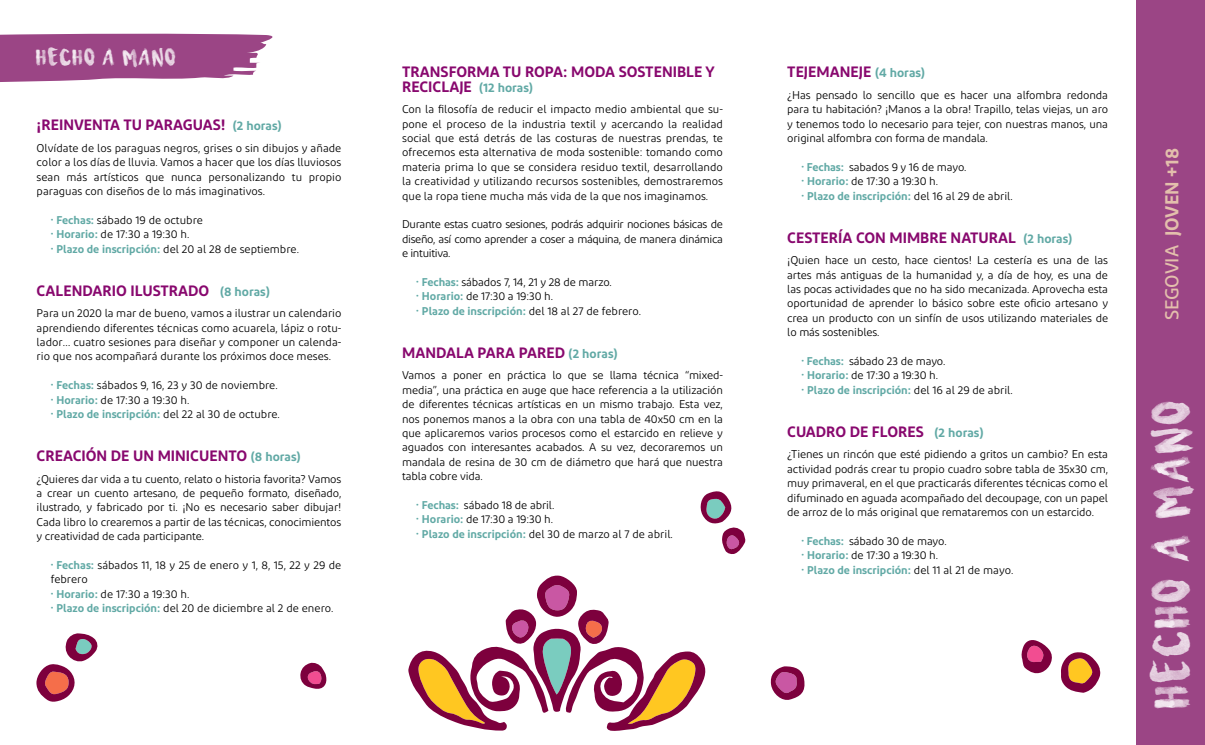
<style>
.page{position:relative;width:1205px;height:745px;background:#fff}
.page>*{position:absolute;margin:0;border:0;box-sizing:border-box;transform-origin:0 0}
.t1{font:41.25px "Surfing Capital";color:#fff}
.t2{font:600 18.75px "Diodrum";color:#e3bfac}
.t3{font:18.75px "Surfing Capital";letter-spacing:.1em;color:#fff}
.t4{font:600 15px/14.4px "Diodrum";color:#88086e}
.t5{font:11.25px/14.4px "Diodrum";letter-spacing:-.01em;color:#000;text-align:justify}
.s1{font-size:12.5px;color:#61a9a5}
.s2{font-weight:600;color:#61a9a5}
.s3{font-weight:500}
</style>
<div class="page">
<div style="left:1137px;top:0;width:68px;height:744px;background:#9b4585"></div>
<svg style="left:0;top:33px;width:273px;height:49px;background:#a85d95"></svg>
<svg style="left:408px;top:575px;width:298px;height:155px"></svg>
<svg style="left:770px;top:666px;width:35px;height:34px"></svg>
<svg style="left:1061px;top:652px;width:39px;height:40px"></svg>
<svg style="left:1021px;top:640px;width:31px;height:34px"></svg>
<svg style="left:36px;top:633px;width:62px;height:68px"></svg>
<svg style="left:300px;top:662px;width:27px;height:27px"></svg>
<svg style="left:700px;top:491px;width:46px;height:63px"></svg>
<h2 class="t3" style="left:36px;top:47px;width:140px">HECHO A MANO</h2>
<h3 class="t4" style="left:37px;top:117px;width:247px">¡REINVENTA TU PARAGUAS! <span class="s1">(2 horas)</span></h3>
<p class="t5" style="left:37px;top:140px;width:306px">Olvídate de los paraguas negros, grises o sin dibujos y añade color a los días de lluvia. Vamos a hacer que los días lluviosos sean más artísticos que nunca personalizando tu propio paraguas con diseños de lo más imaginativos.</p>
<p class="t5" style="left:51px;top:212px;width:250px;text-align:left"><span class="s2">·Fechas:</span> sábado 19 de octubre<br><span class="s2">·Horario:</span> de 17:30 a 19:30 h.<br><span class="s2">·Plazo de inscripción:</span> del 20 al 28 de septiembre.</p>
<h3 class="t4" style="left:37px;top:282px;width:235px">CALENDARIO ILUSTRADO <span class="s1">(8 horas)</span></h3>
<p class="t5" style="left:37px;top:306px;width:306px">Para un 2020 la mar de bueno, vamos a ilustrar un calendario aprendiendo diferentes técnicas como acuarela, lápiz o rotu&shy;lador… cuatro sesiones para diseñar y componer un calenda&shy;rio que nos acompañará durante los próximos doce meses.</p>
<p class="t5" style="left:51px;top:377px;width:231px;text-align:left"><span class="s2">·Fechas:</span> sábados 9, 16, 23 y 30 de noviembre. <span class="s2">·Horario:</span> de 17:30 a 19:30 h.<br><span class="s2">·Plazo de inscripción:</span> del 22 al 30 de octubre.</p>
<h3 class="t4" style="left:37px;top:448px;width:266px">CREACIÓN DE UN MINICUENTO <span class="s1">(8 horas)</span></h3>
<p class="t5" style="left:37px;top:471px;width:306px">¿Quieres dar vida a tu cuento, relato o historia favorita? Vamos a crear un cuento artesano, de pequeño formato, diseñado, ilustrado, y fabricado por ti. ¡No es necesario saber dibujar!<br>Cada libro lo crearemos a partir de las técnicas, conocimientos y creatividad de cada participante.</p>
<p class="t5" style="left:51px;top:557px;width:292px;text-align:left"><span class="s2">·Fechas:</span> sábados 11, 18 y 25 de enero y 1, 8, 15, 22 y 29 de febrero<br><span class="s2">·Horario:</span> de 17:30 a 19:30 h.<br><span class="s2">·Plazo de inscripción:</span> del 20 de diciembre al 2 de enero.</p>
<h3 class="t4" style="left:402px;top:64px;width:314px">TRANSFORMA TU ROPA: MODA SOSTENIBLE Y<br>RECICLAJE <span class="s1">(12 horas)</span></h3>
<p class="t5" style="left:402px;top:102px;width:322px">Con la filosofía de reducir el impacto medio ambiental que su&shy;pone el proceso de la industria textil y acercando la realidad social que está detrás de las costuras de nuestras prendas, te ofrecemos esta alternativa de moda sostenible: tomando como materia prima lo que se considera residuo textil, desarrollando la creatividad y utilizando recursos sostenibles, demostraremos que la ropa tiene mucha más vida de la que nos imaginamos.</p>
<p class="t5" style="left:402px;top:217px;width:322px">Durante estas cuatro sesiones, podrás adquirir nociones básicas de diseño, así como aprender a coser a máquina, de manera dinámica e intuitiva.</p>
<p class="t5" style="left:416px;top:274px;width:226px;text-align:left"><span class="s2">·Fechas:</span> sábados 7, 14, 21 y 28 de marzo. <span class="s2">·Horario:</span> de 17:30 a 19:30 h.<br><span class="s2">·Plazo de inscripción:</span> del 18 al 27 de febrero.</p>
<h3 class="t4" style="left:402px;top:345px;width:217px">MANDALA PARA PARED <span class="s1">(2 horas)</span></h3>
<p class="t5" style="left:402px;top:368px;width:322px">Vamos a poner en práctica lo que se llama técnica “mixed&shy;media”, una práctica en auge que hace referencia a la utilización de diferentes técnicas artísticas en un mismo trabajo. Esta vez, nos ponemos manos a la obra con una tabla de 40x50 cm en la que aplicaremos varios procesos como el estarcido en relieve y aguados con interesantes acabados. A su vez, decoraremos un mandala de resina de 30 cm de diámetro que hará que nuestra tabla cobre vida.</p>
<p class="t5" style="left:416px;top:497px;width:258px;text-align:left"><span class="s2">·Fechas:</span> sábado 18 de abril.<br><span class="s2">·Horario:</span> de 17:30 a 19:30 h.<br><span class="s2">·Plazo de inscripción:</span> del 30 de marzo al 7 de abril.</p>
<h3 class="t4" style="left:787px;top:64px;width:139px">TEJEMANEJE <span class="s1">(4 horas)</span></h3>
<p class="t5" style="left:787px;top:87px;width:322px">¿Has pensado lo sencillo que es hacer una alfombra redonda para tu habitación? ¡Manos a la obra! Trapillo, telas viejas, un aro y tenemos todo lo necesario para tejer, con nuestras manos, una original alfombra con forma de mandala.</p>
<p class="t5" style="left:801px;top:159px;width:213px;text-align:left"><span class="s2">·Fechas:</span> sabados 9 y 16 de mayo. <span class="s2">·Horario:</span> de 17:30 a 19:30 h.<br><span class="s2">·Plazo de inscripción:</span> del 16 al 29 de abril.</p>
<h3 class="t4" style="left:787px;top:230px;width:287px">CESTERÍA CON MIMBRE NATURAL <span class="s1">(2 horas)</span></h3>
<p class="t5" style="left:787px;top:253px;width:322px">¡Quien hace un cesto, hace cientos! La cestería es una de las artes más antiguas de la humanidad y, a día de hoy, es una de las pocas actividades que no ha sido mecanizada. Aprovecha esta oportunidad de aprender lo básico sobre este oficio artesano y crea un producto con un sinfín de usos utilizando materiales de lo más sostenibles.</p>
<p class="t5" style="left:801px;top:353px;width:213px;text-align:left"><span class="s2">·Fechas:</span> sábado 23 de mayo.<br><span class="s2">·Horario:</span> de 17:30 a 19:30 h.<br><span class="s2">·Plazo de inscripción:</span> del 16 al 29 de abril.</p>
<h3 class="t4" style="left:787px;top:424px;width:198px">CUADRO DE FLORES <span class="s1">(2 horas)</span></h3>
<p class="t5" style="left:787px;top:447px;width:322px">¿Tienes un rincón que esté pidiendo a gritos un cambio? En esta actividad podrás crear tu propio cuadro sobre tabla de 35x30 cm, muy primaveral, en el que practicarás diferentes técnicas como el difuminado en aguada acompañado del decoupage, con un papel de arroz de lo más original que remataremos con un estarcido.</p>
<p class="t5" style="left:801px;top:533px;width:213px;text-align:left"><span class="s2">·Fechas:</span> sábado 30 de mayo.<br><span class="s2">·Horario:</span> de 17:30 a 19:30 h.<br><span class="s2">·Plazo de inscripción:</span> del 11 al 21 de mayo.</p>
<h2 class="t2" style="left:1160px;top:320px;width:174px;rotate:-90deg"><span class="s3">SEGOVIA</span> JOVEN +18</h2>
<h1 class="t1" style="left:1148px;top:707px;width:307px;rotate:-90deg">hecho a mano</h1>
</div>
